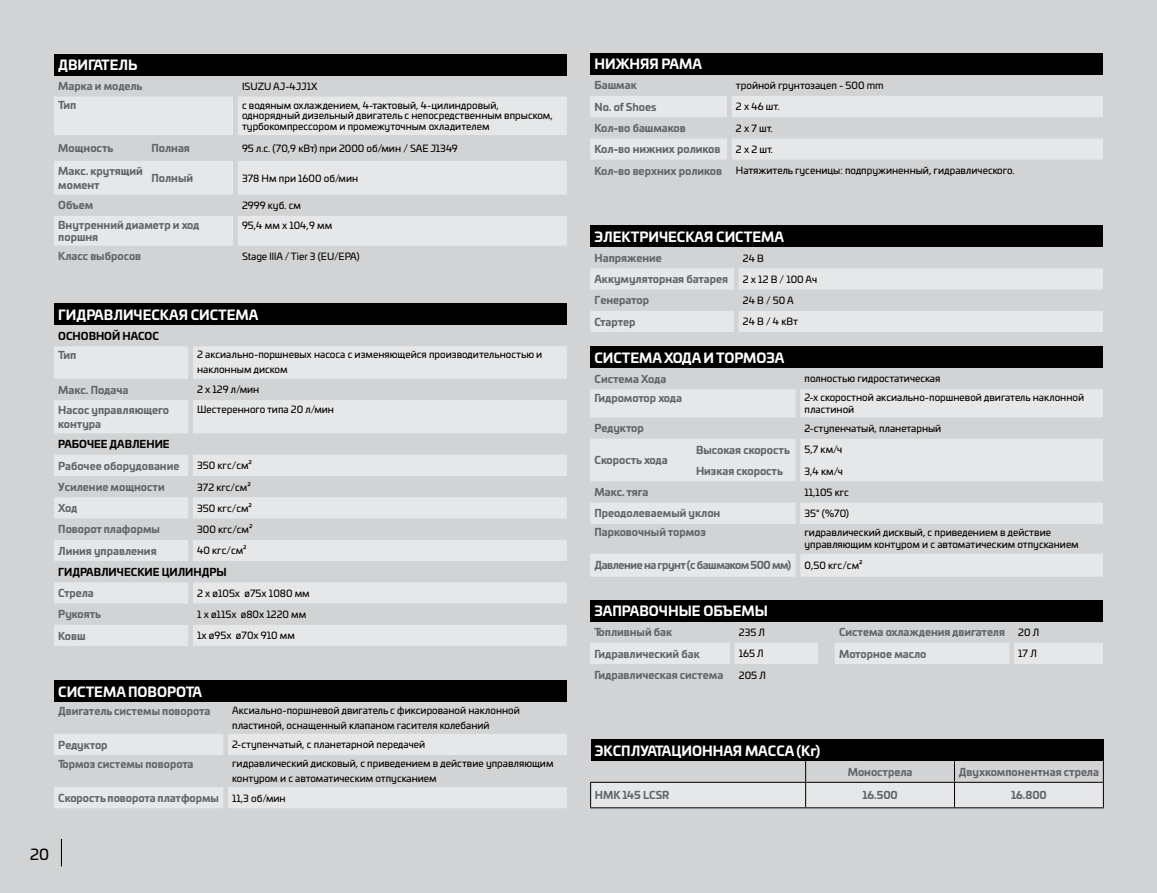
<style>
.page{position:relative;width:1157px;height:893px;background:#d1d3d4}
.page>*{position:absolute;margin:0;border:0;box-sizing:border-box;transform-origin:0 0}
.t1{font:15px "Univia Pro";color:#000}
.t2{font:700 13.5px "Univia Pro";color:#fff}
.t3{font:700 10.5px/13.5px "Univia Pro";color:#636466}
.t4{font:700 10.5px "Univia Pro";color:#000}
.t5{font:700 10.5px "Univia Pro";letter-spacing:-.04em;color:#636466}
.t6{font:9.75px/15px "Univia Pro";color:#000}
</style>
<div class="page">
<svg style="left:61px;top:839px;width:1px;height:27px"></svg>
<div style="left:590px;top:347px;width:513px;height:21px;background:#000"></div>
<svg style="left:590px;top:389px;width:513px;height:188px;fill:#e6e7e8"></svg>
<div style="left:590px;top:53px;width:513px;height:22px;background:#000"></div>
<svg style="left:590px;top:96px;width:513px;height:64px"></svg>
<div style="left:590px;top:226px;width:513px;height:21px;background:#000"></div>
<svg style="left:590px;top:268px;width:513px;height:64px"></svg>
<div style="left:590px;top:740px;width:513px;height:21px;background:#000"></div>
<svg style="left:590px;top:761px;width:514px;height:47px"></svg>
<div style="left:590px;top:600px;width:513px;height:21px;background:#000"></div>
<div style="left:590px;top:643px;width:513px;height:21px;background:#e6e7e8"></div>
<div style="left:54px;top:54px;width:513px;height:21px;background:#000"></div>
<svg style="left:54px;top:97px;width:513px;height:149px;fill:#e6e7e8"></svg>
<div style="left:54px;top:304px;width:513px;height:21px;background:#000"></div>
<svg style="left:54px;top:346px;width:513px;height:300px;fill:#e6e7e8"></svg>
<div style="left:54px;top:681px;width:513px;height:21px;background:#000"></div>
<svg style="left:54px;top:734px;width:513px;height:74px"></svg>
<h2 class="t2" style="left:58px;top:54px;width:81px">ДВИГАТЕЛЬ</h2>
<p class="t3" style="left:58px;top:79px;width:86px">Марка и модель</p>
<p class="t6" style="left:242px;top:78px;width:77px">ISUZU AJ-4JJ1X</p>
<p class="t3" style="left:58px;top:98px;width:19px">Тип</p>
<p class="t6" style="left:242px;top:99px;width:312px;line-height:10.5px">с водяным охлаждением, 4-тактовый, 4-цилиндровый, однорядный дизельный двигатель с непосредственным впрыском, турбокомпрессором и промежуточным охладителем</p>
<p class="t3" style="left:58px;top:141px;width:57px">Мощность</p>
<p class="t3" style="left:151px;top:141px;width:40px">Полная</p>
<p class="t6" style="left:242px;top:140px;width:217px">95 л.с. (70,9 кВт) при 2000 об/мин / SAE J1349</p>
<p class="t3" style="left:58px;top:164px;width:86px">Макс. крутящий момент</p>
<p class="t3" style="left:151px;top:170px;width:43px">Полный</p>
<p class="t6" style="left:242px;top:170px;width:118px">378 Нм при 1600 об/мин</p>
<p class="t3" style="left:58px;top:198px;width:37px">Объем</p>
<p class="t6" style="left:242px;top:197px;width:60px">2999 куб. см</p>
<p class="t3" style="left:58px;top:218px;width:143px;line-height:12.6px">Внутренний диаметр и ход поршня</p>
<p class="t6" style="left:242px;top:217px;width:92px">95,4 мм x 104,9 мм</p>
<p class="t3" style="left:58px;top:249px;width:84px">Класс выбросов</p>
<p class="t6" style="left:242px;top:249px;width:119px">Stage lllA / Tier 3 (EU/EPA)</p>
<h2 class="t2" style="left:58px;top:304px;width:202px">ГИДРАВЛИЧЕСКАЯ СИСТЕМА</h2>
<p class="t4" style="left:58px;top:327px;width:102px">ОСНОВНОЙ НАСОС</p>
<p class="t3" style="left:58px;top:347px;width:19px">Тип</p>
<p class="t6" style="left:197px;top:347px;width:347px">2 аксиально-поршневых насоса с изменяющейся производительностью и наклонным диском</p>
<p class="t3" style="left:58px;top:382px;width:72px">Макс. Подача</p>
<p class="t6" style="left:197px;top:382px;width:64px">2 x 129 л/мин</p>
<p class="t3" style="left:58px;top:403px;width:112px">Насос управляющего контура</p>
<p class="t6" style="left:197px;top:402px;width:138px">Шестеренного типа 20 л/мин</p>
<p class="t4" style="left:58px;top:436px;width:113px">РАБОЧЕЕ ДАВЛЕНИЕ</p>
<p class="t3" style="left:58px;top:458px;width:123px">Рабочее оборудование</p>
<p class="t6" style="left:197px;top:458px;width:56px">350 кгс/см²</p>
<p class="t3" style="left:58px;top:479px;width:108px">Усиление мощности</p>
<p class="t6" style="left:197px;top:479px;width:55px">372 кгс/см²</p>
<p class="t3" style="left:58px;top:501px;width:21px">Ход</p>
<p class="t6" style="left:197px;top:500px;width:56px">350 кгс/см²</p>
<p class="t3" style="left:58px;top:522px;width:103px">Поворот плаформы</p>
<p class="t6" style="left:197px;top:521px;width:57px">300 кгс/см²</p>
<p class="t3" style="left:58px;top:543px;width:100px">Линия управления</p>
<p class="t6" style="left:197px;top:543px;width:51px">40 кгс/см²</p>
<p class="t4" style="left:58px;top:563px;width:170px">ГИДРАВЛИЧЕСКИЕ ЦИЛИНДРЫ</p>
<p class="t3" style="left:58px;top:586px;width:37px">Стрела</p>
<p class="t6" style="left:197px;top:585px;width:114px">2 x ø105x ø75x 1080 мм</p>
<p class="t3" style="left:58px;top:607px;width:44px">Рукоять</p>
<p class="t6" style="left:197px;top:606px;width:111px">1 x ø115x ø80x 1220 мм</p>
<p class="t3" style="left:58px;top:628px;width:29px">Ковш</p>
<p class="t6" style="left:197px;top:628px;width:99px">1x ø95x ø70x 910 мм</p>
<h2 class="t2" style="left:58px;top:681px;width:145px">СИСТЕМА ПОВОРОТА</h2>
<p class="t3" style="left:58px;top:703px;width:154px">Двигатель системы поворота</p>
<p class="t6" style="left:232px;top:702px;width:289px">Аксиально-поршневой двигатель с фиксированой наклонной пластиной, оснащенный клапаном гасителя колебаний</p>
<p class="t3" style="left:58px;top:737px;width:51px">Редуктор</p>
<p class="t6" style="left:232px;top:737px;width:194px">2-ступенчатый, с планетарной передачей</p>
<p class="t3" style="left:58px;top:756px;width:137px">Тормоз системы поворота</p>
<p class="t6" style="left:232px;top:755px;width:323px">гидравлический дисковый, с приведением в действие управляющим контуром и с автоматическим отпусканием</p>
<p class="t3" style="left:58px;top:790px;width:162px">Скорость поворота платформы</p>
<p class="t6" style="left:232px;top:790px;width:55px">11,3 об/мин</p>
<h1 class="t1" style="left:30px;top:843px;width:21px">20</h1>
<h2 class="t2" style="left:594px;top:53px;width:109px">НИЖНЯЯ РАМА</h2>
<p class="t3" style="left:594px;top:78px;width:44px">Башмак</p>
<p class="t6" style="left:736px;top:78px;width:149px">тройной грунтозацеп - 500 mm</p>
<p class="t3" style="left:594px;top:99px;width:63px">No. of Shoes</p>
<p class="t6" style="left:736px;top:99px;width:45px">2 x 46 шт.</p>
<p class="t3" style="left:594px;top:120px;width:93px">Кол-во башмаков</p>
<p class="t6" style="left:736px;top:120px;width:38px">2 x 7 шт.</p>
<p class="t3" style="left:594px;top:142px;width:127px">Кол-во нижних роликов</p>
<p class="t6" style="left:736px;top:141px;width:39px">2 x 2 шт.</p>
<p class="t3" style="left:594px;top:163px;width:129px">Кол-во верхних роликов</p>
<p class="t6" style="left:736px;top:163px;width:280px">Натяжитель гусеницы: подпружиненный, гидравлического.</p>
<h2 class="t2" style="left:594px;top:226px;width:191px">ЭЛЕКТРИЧЕСКАЯ СИСТЕМА</h2>
<p class="t3" style="left:594px;top:250px;width:69px">Напряжение</p>
<p class="t6" style="left:743px;top:250px;width:23px">24 В</p>
<p class="t3" style="left:594px;top:272px;width:135px">Аккумуляторная батарея</p>
<p class="t6" style="left:743px;top:271px;width:76px">2 x 12 В / 100 Aч</p>
<p class="t3" style="left:594px;top:293px;width:56px">Генератор</p>
<p class="t6" style="left:743px;top:292px;width:52px">24 В / 50 A</p>
<p class="t3" style="left:594px;top:314px;width:43px">Стартер</p>
<p class="t6" style="left:743px;top:314px;width:57px">24 В / 4 кВт</p>
<h2 class="t2" style="left:594px;top:347px;width:191px">СИСТЕМА ХОДА И ТОРМОЗА</h2>
<p class="t3" style="left:594px;top:371px;width:73px">Система Хода</p>
<p class="t6" style="left:804px;top:371px;width:137px">полностью гидростатическая</p>
<p class="t3" style="left:594px;top:390px;width:89px">Гидромотор хода</p>
<p class="t6" style="left:804px;top:391px;width:281px;line-height:11.7px">2-х скоростной аксиально-поршневой двигатель наклонной пластиной</p>
<p class="t3" style="left:594px;top:421px;width:51px">Редуктор</p>
<p class="t6" style="left:804px;top:420px;width:138px">2-ступенчатый, планетарный</p>
<p class="t3" style="left:594px;top:453px;width:75px">Скорость хода</p>
<p class="t3" style="left:696px;top:442px;width:95px">Высокая скорость</p>
<p class="t6" style="left:804px;top:442px;width:39px">5,7 км/ч</p>
<p class="t3" style="left:696px;top:463px;width:89px">Низкая скорость</p>
<p class="t6" style="left:804px;top:463px;width:40px">3,4 км/ч</p>
<p class="t3" style="left:594px;top:485px;width:55px">Макс. тяга</p>
<p class="t6" style="left:804px;top:484px;width:46px">11,105 кгс</p>
<p class="t3" style="left:594px;top:506px;width:127px">Преодолеваемый уклон</p>
<p class="t6" style="left:804px;top:505px;width:46px">35° (%70)</p>
<p class="t3" style="left:594px;top:525px;width:113px">Парковочный тормоз</p>
<p class="t6" style="left:804px;top:526px;width:276px;line-height:11.7px">гидравлический дисквый, с приведением в действие управляющим контуром и с автоматическим отпусканием</p>
<p class="t5" style="left:594px;top:557px;width:198px">Давление на грунт (с башмаком 500 мм)</p>
<p class="t6" style="left:804px;top:557px;width:60px">0,50 кгс/см²</p>
<h2 class="t2" style="left:594px;top:600px;width:175px">ЗАПРАВОЧНЫЕ ОБЪЕМЫ</h2>
<p class="t3" style="left:594px;top:625px;width:79px">Топливный бак</p>
<p class="t6" style="left:739px;top:624px;width:28px">235 Л</p>
<p class="t3" style="left:839px;top:625px;width:168px">Система охлаждения двигателя</p>
<p class="t6" style="left:1018px;top:624px;width:23px">20 Л</p>
<p class="t3" style="left:594px;top:646px;width:107px">Гидравлический бак</p>
<p class="t6" style="left:739px;top:646px;width:26px">165 Л</p>
<p class="t3" style="left:839px;top:646px;width:89px">Моторное масло</p>
<p class="t6" style="left:1018px;top:646px;width:20px">17 Л</p>
<p class="t3" style="left:594px;top:667px;width:130px">Гидравлическая система</p>
<p class="t6" style="left:739px;top:667px;width:28px">205 Л</p>
<h2 class="t2" style="left:595px;top:740px;width:227px">ЭКСПЛУАТАЦИОННАЯ МАССА (Кг)</h2>
<p class="t3" style="left:847px;top:764px;width:66px">Монострела</p>
<p class="t3" style="left:959px;top:764px;width:142px">Двухкомпонентная стрела</p>
<p class="t3" style="left:595px;top:788px;width:76px">HMK 145 LCSR</p>
<p class="t3" style="left:862px;top:788px;width:37px">16.500</p>
<p class="t3" style="left:1011px;top:788px;width:37px">16.800</p>
</div>
